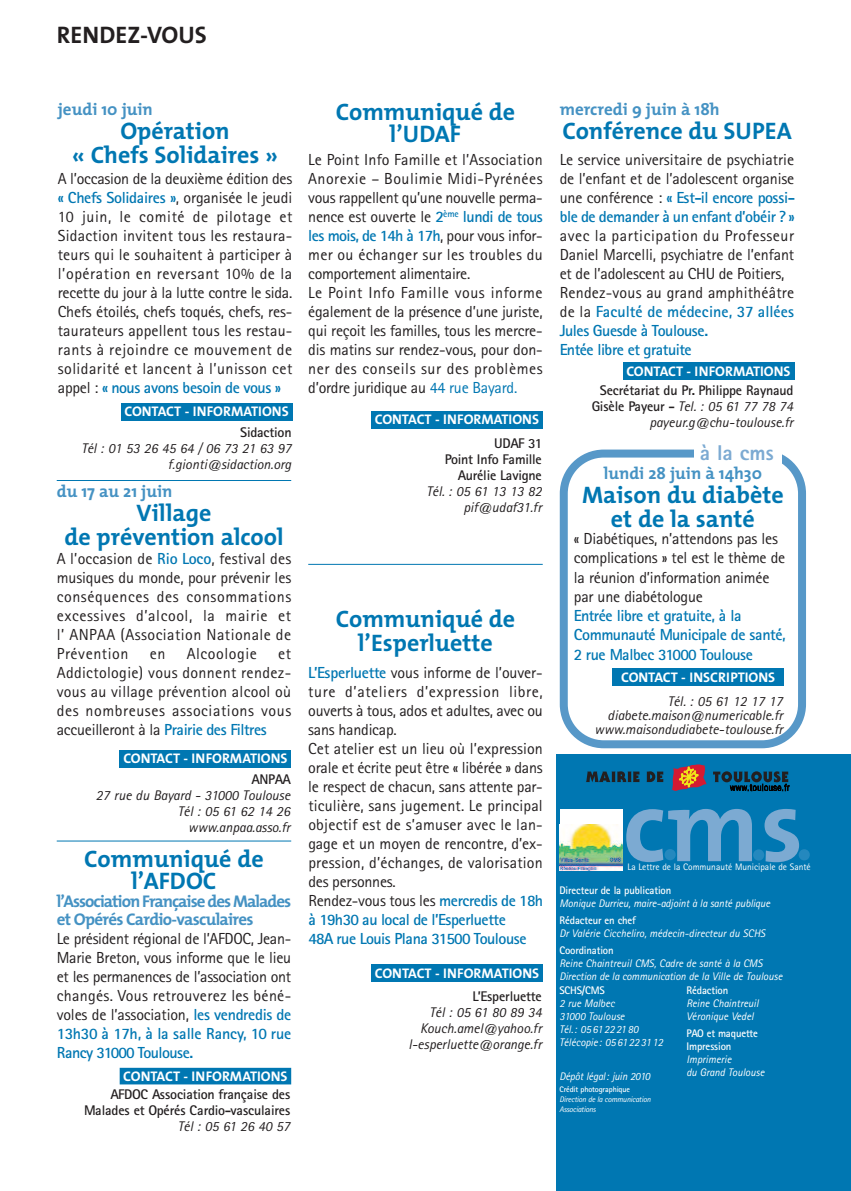
<style>
.page{position:relative;width:851px;height:1191px;background:#fff}
.page>*{position:absolute;margin:0;border:0;box-sizing:border-box;transform-origin:0 0}
.t1{font:700 102.8px "The Mix";color:#7caad2}
.t2{font:700 68.6px "The Mix";color:#2488be}
.t3{font:700 24px/24px "The Mix";color:#0077b2;text-align:center}
.t4{font:700 24px "The Mix";color:#231f20}
.t5{font:800 21.4px "Rotis Sans Serif";color:#7caad2}
.t6{font:700 17px/18px "The Mix";letter-spacing:-.045em;color:#4592c3}
.t7{font:700 17px "The Mix";color:#4592c3}
.t8{font:16px/19px "Rotis Sans Serif";letter-spacing:-.005em;color:#231f20;text-align:justify}
.t9{font:700 16px/19.2px "Rotis Sans Serif";letter-spacing:-.035em;color:#0077b2}
.t10{font:16px "Rotis Sans Serif";letter-spacing:.035em;color:#231f20}
.t11{font:italic 14px/16px "Rotis Sans Serif";color:#231f20;text-align:right}
.t12{font:700 14px/16px "Rotis Sans Serif";letter-spacing:-.02em;color:#231f20;text-align:right}
.t13{font:700 14px "The Mix";color:#fff}
.t14{font:italic 11px/13px "Rotis Sans Serif";color:#fff}
.t15{font:700 11px/13px "Rotis Sans Serif";letter-spacing:-.02em;color:#fff}
.t16{font:700 11px "Rotis Sans Serif";color:#fff}
.t17{font:9.4px "Rotis Sans Serif";color:#fff}
.t18{font:italic 8px/10px "Rotis Sans Serif";letter-spacing:-.025em;color:#fff}
.t19{font:700 8px "Rotis Sans Serif";letter-spacing:-.02em;color:#fff}
.s1{font-weight:700;color:#0077b2}
.s2{color:#0077b2}
.s3{font-weight:400;font-style:italic}
</style>
<div class="page">
<div style="left:556px;top:753px;width:294px;height:438px;background:#0077b2"></div>
<svg style="left:672px;top:764px;width:34px;height:27px"></svg>
<svg style="left:646px;top:771px;width:17px;height:11px"></svg>
<svg style="left:586px;top:771px;width:53px;height:11px"></svg>
<svg style="left:713px;top:771px;width:76px;height:20px"></svg>
<div style="left:559px;top:809px;width:63px;height:61px;background:#fff"></div>
<img style="left:559px;top:825px;width:63px;height:45px">
<div style="left:622px;top:363px;width:172px;height:17px;background:#0077b2"></div>
<div style="left:371px;top:411px;width:171px;height:17px;background:#0077b2"></div>
<div style="left:120px;top:1067px;width:171px;height:17px;background:#0077b2"></div>
<div style="left:371px;top:964px;width:171px;height:17px;background:#0077b2"></div>
<div style="left:121px;top:403px;width:171px;height:17px;background:#0077b2"></div>
<hr style="left:57px;top:480px;width:234px;height:1px;background:#0077b2">
<hr style="left:57px;top:840px;width:234px;height:1px;background:#0077b2">
<hr style="left:308px;top:564px;width:234px;height:1px;background:#0077b2">
<div style="left:120px;top:750px;width:171px;height:17px;background:#0077b2"></div>
<svg style="left:559px;top:449px;width:246px;height:299px"></svg>
<div style="left:612px;top:668px;width:171px;height:17px;background:#0077b2"></div>
<div style="left:694px;top:444px;width:87px;height:21px;background:#fff"></div>
<h3 class="t4" style="left:57px;top:27px;width:152px">RENDEZ-VOUS</h3>
<p class="t7" style="left:58px;top:103px;width:96px">jeudi 10 juin</p>
<h3 class="t3" style="left:72px;top:121px;width:207px">Opération<br>« Chefs Solidaires »</h3>
<p class="t8" style="left:58px;top:171px;width:236px">A l’occasion de la deuxième édition des <span class="s1">« Chefs Solidaires »</span>, organisée le jeudi 10 juin, le comité de pilotage et Sidaction invitent tous les restaura&shy;teurs qui le souhaitent à participer à l’opération en reversant 10% de la recette du jour à la lutte contre le sida.<br>Chefs étoilés, chefs toqués, chefs, res&shy;taurateurs appellent tous les restau&shy;rants à rejoindre ce mouvement de solidarité et lancent à l’unisson cet appel : <span class="s1">« nous avons besoin de vous »</span></p>
<p class="t13" style="left:124px;top:407px;width:166px">CONTACT - INFORMATIONS</p>
<p class="t12" style="left:240px;top:425px;width:53px">Sidaction</p>
<p class="t11" style="left:81px;top:441px;width:211px">Tél : 01 53 26 45 64 / 06 73 21 63 97 f.gionti@sidaction.org</p>
<p class="t7" style="left:57px;top:485px;width:117px">du 17 au 21 juin</p>
<h3 class="t3" style="left:64px;top:504px;width:220px">Village<br>de prévention alcool</h3>
<p class="t8" style="left:57px;top:551px;width:236px">A l’occasion de <span class="s1">Rio Loco</span>, festival des musiques du monde, pour prévenir les conséquences des consommations excessives d’alcool, la mairie et l’ ANPAA (Association Nationale de Prévention</p>
<p class="t8" style="left:150px;top:646px;width:17px">en</p>
<p class="t10" style="left:187px;top:648px;width:72px">Alcoologie</p>
<p class="t8" style="left:57px;top:646px;width:236px;text-indent:221px">et Addictologie) vous donnent rendez&shy;vous au village prévention alcool où des nombreuses associations vous accueilleront à la <span class="s1">Prairie des Filtres</span></p>
<p class="t12" style="left:251px;top:772px;width:41px">ANPAA</p>
<p class="t11" style="left:96px;top:788px;width:196px">27 rue du Bayard - 31000 Toulouse<br>Tél : 05 61 62 14 26 www.anpaa.asso.fr</p>
<p class="t13" style="left:123px;top:754px;width:166px">CONTACT - INFORMATIONS</p>
<h3 class="t3" style="left:84px;top:850px;width:181px;line-height:22px">Communiqué de l’AFDOC</h3>
<p class="t6" style="left:57px;top:894px;width:236px">l’Association Française des Malades et Opérés Cardio-vasculaires</p>
<p class="t8" style="left:57px;top:931px;width:236px">Le président régional de l’AFDOC, Jean-Marie Breton, vous informe que le lieu et les permanences de l’association ont changés. Vous retrouverez les béné&shy;voles de l’association, <span class="s1">les vendredis de 13h30 à 17h, à la salle Rancy, 10 rue Rancy 31000 Toulouse.</span></p>
<p class="t13" style="left:123px;top:1071px;width:166px">CONTACT - INFORMATIONS</p>
<p class="t12" style="left:84px;top:1087px;width:208px">AFDOC Association française des<br>Malades et Opérés Cardio-vasculaires</p>
<p class="t11" style="left:178px;top:1119px;width:114px">Tél : 05 61 26 40 57</p>
<h3 class="t3" style="left:335px;top:103px;width:181px;line-height:22px">Communiqué de l’UDAF</h3>
<p class="t8" style="left:308px;top:152px;width:236px;text-align:left">Le Point Info Famille et l’Association Anorexie – Boulimie Midi-Pyrénées vous rappellent qu’une nouvelle perma&shy;nence est ouverte le <span class="s1">2</span><sup>ème</sup> <span class="s1">lundi de tous les mois, de 14h à 17h</span>, pour vous infor&shy;mer ou échanger sur les troubles du comportement alimentaire.<br>Le Point Info Famille vous informe également de la présence d’une juriste, qui reçoit les familles, tous les mercre&shy;dis matins sur rendez-vous, pour don&shy;ner des conseils sur des problèmes d’ordre juridique au <span class="s2">44 rue Bayard.</span></p>
<p class="t13" style="left:375px;top:415px;width:166px">CONTACT - INFORMATIONS</p>
<p class="t12" style="left:445px;top:436px;width:99px">UDAF 31<br>Point Info Famille<br>Aurélie Lavigne</p>
<p class="t11" style="left:426px;top:484px;width:117px">Tél. : 05 61 13 13 82 pif@udaf31.fr</p>
<h3 class="t3" style="left:336px;top:610px;width:181px">Communiqué de l’Esperluette</h3>
<p class="t8" style="left:308px;top:665px;width:236px;text-align:left"><span class="s1">L’Esperluette</span> vous informe de l’ouver&shy;ture d’ateliers d’expression libre, ouverts à tous, ados et adultes, avec ou sans handicap.<br>Cet atelier est un lieu où l’expression orale et écrite peut être « libérée » dans le respect de chacun, sans attente par&shy;ticulière, sans jugement. Le principal objectif est de s’amuser avec le lan&shy;gage et un moyen de rencontre, d’ex&shy;pression, d’échanges, de valorisation des personnes.<br>Rendez-vous tous les <span class="s1">mercredis de 18h à 19h30 au local de l’Esperluette<br>48A rue Louis Plana 31500 Toulouse</span></p>
<p class="t13" style="left:375px;top:968px;width:166px">CONTACT - INFORMATIONS</p>
<p class="t12" style="left:472px;top:989px;width:71px">L’Esperluette</p>
<p class="t11" style="left:408px;top:1005px;width:135px">Tél : 05 61 80 89 34<br>Kouch.amel@yahoo.fr l-esperluette@orange.fr</p>
<p class="t7" style="left:559px;top:103px;width:161px">mercredi 9 juin à 18h</p>
<h3 class="t3" style="left:562px;top:121px;width:231px">Conférence du SUPEA</h3>
<p class="t8" style="left:559px;top:152px;width:237px">Le service universitaire de psychiatrie de l’enfant et de l’adolescent organise une conférence : <span class="s1">« Est-il encore possi&shy;ble de demander à un enfant d’obéir ? »</span></p>
<p class="t8" style="left:559px;top:228px;width:236px;text-align:left">avec la participation du Professeur Daniel Marcelli, psychiatre de l’enfant et de l’adolescent au CHU de Poitiers, Rendez-vous au grand amphithéâtre de la <span class="s1">Faculté de médecine, 37 allées Jules Guesde à Toulouse.<br>Entée libre et gratuite</span></p>
<p class="t13" style="left:626px;top:366px;width:166px">CONTACT - INFORMATIONS</p>
<p class="t12" style="left:591px;top:383px;width:203px">Secrétariat du Pr. Philippe Raynaud<br>Gisèle Payeur - <span class="s3">Tel. : 05 61 77 78 74 payeur.g@chu-toulouse.fr</span></p>
<h3 class="t5" style="left:699px;top:445px;width:75px">à la cms</h3>
<p class="t7" style="left:603px;top:468px;width:160px">lundi 28 juin à 14h30</p>
<h3 class="t3" style="left:582px;top:486px;width:203px">Maison du diabète et de la santé</h3>
<p class="t8" style="left:573px;top:531px;width:213px;text-align:left">« Diabétiques, n’attendons pas les complications » tel est le thème de la réunion d’information animée par une diabétologue</p>
<p class="t9" style="left:573px;top:607px;width:213px">Entrée libre et gratuite, à la<br>Communauté Municipale de santé,<br>2 rue Malbec 31000 Toulouse</p>
<p class="t13" style="left:621px;top:672px;width:155px">CONTACT - INSCRIPTIONS</p>
<p class="t11" style="left:594px;top:695px;width:190px;line-height:14px">Tél. : 05 61 12 17 17 diabete.maison@numericable.fr www.maisondudiabete-toulouse.fr</p>
<h1 class="t1" style="left:622px;top:791px;width:182px">cms</h1>
<p class="t17" style="left:627px;top:863px;width:185px">La Lettre de la Communauté Municipale de Santé</p>
<h2 class="t2" style="left:661px;top:813px;width:153px">. ..</h2>
<p class="t15" style="left:559px;top:884px;width:113px">Directeur de la publication</p>
<p class="t14" style="left:559px;top:897px;width:212px">Monique Durrieu, maire-adjoint à la santé publique</p>
<p class="t16" style="left:559px;top:916px;width:78px">Rédacteur en chef</p>
<p class="t14" style="left:559px;top:927px;width:207px">Dr Valérie Ciccheliro, médecin-directeur du SCHS</p>
<p class="t15" style="left:559px;top:944px;width:56px">Coordination</p>
<p class="t14" style="left:559px;top:957px;width:224px">Reine Chaintreuil CMS, Cadre de santé à la CMS<br>Direction de la communication de la Ville de Toulouse</p>
<p class="t15" style="left:559px;top:984px;width:47px">SCHS/CMS</p>
<p class="t14" style="left:559px;top:997px;width:105px">2 rue Malbec<br>31000 Toulouse<br>Tél. : 05 612221 80<br>Télécopie : 05 61 22 31 12</p>
<p class="t14" style="left:559px;top:1070px;width:92px">Dépôt légal: juin 2010</p>
<p class="t19" style="left:559px;top:1086px;width:72px">Crédit photographique</p>
<p class="t18" style="left:559px;top:1094px;width:93px">Direction de la communication<br>Associations</p>
<p class="t15" style="left:686px;top:984px;width:43px">Rédaction</p>
<p class="t14" style="left:686px;top:997px;width:74px">Reine Chaintreuil<br>Véronique Vedel</p>
<p class="t15" style="left:686px;top:1027px;width:73px">PAO et maquette<br>Impression</p>
<p class="t14" style="left:686px;top:1053px;width:79px">Imprimerie<br>du Grand Toulouse</p>
</div>
